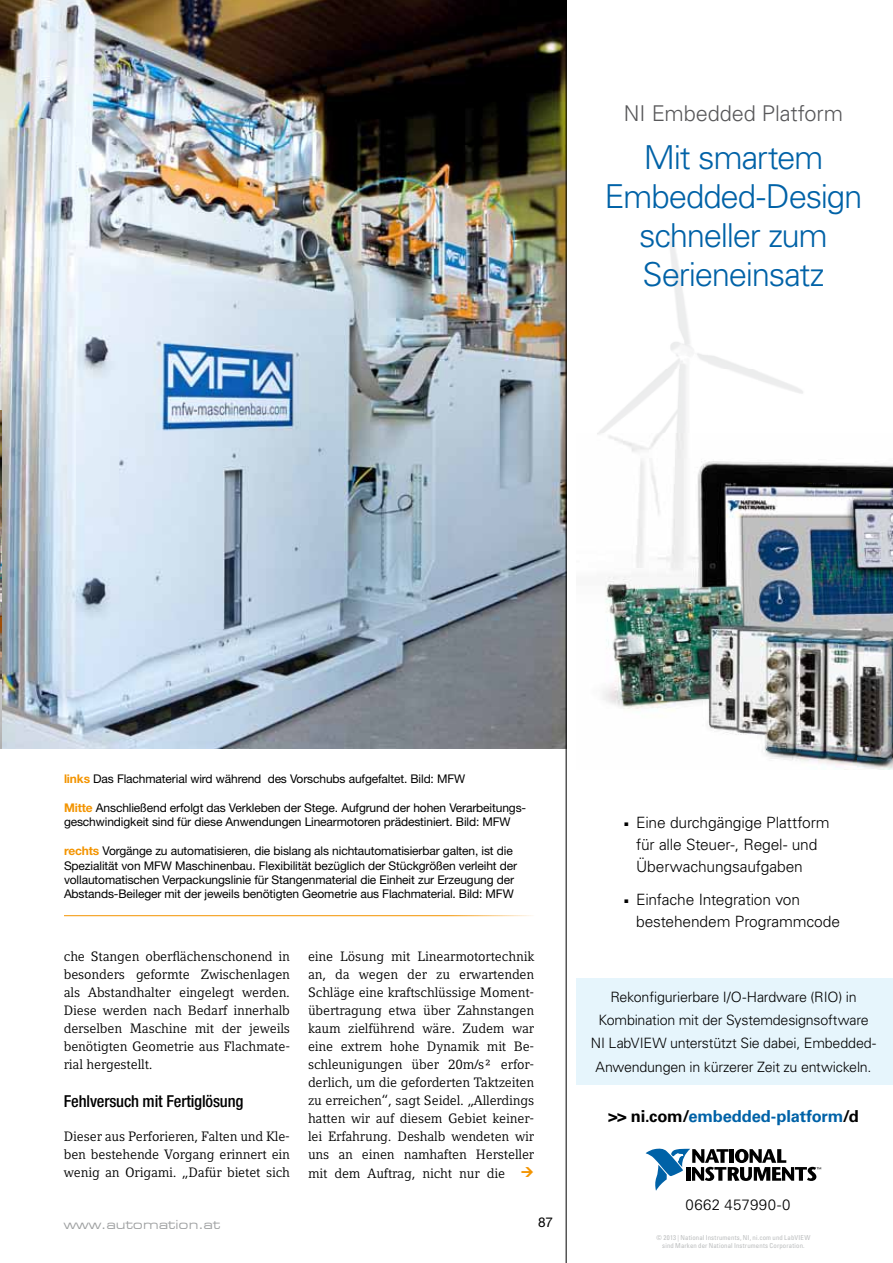
<style>
.page{position:relative;width:893px;height:1263px;background:#fff}
.page>*{position:absolute;margin:0;border:0;box-sizing:border-box;transform-origin:0 0}
.t1{font:300 33px/39px "Univers LT Std";letter-spacing:-.04em;color:#0062a7;text-align:center}
.t2{font:300 21.75px "Univers LT Std";letter-spacing:-.005em;color:#58585a}
.t3{font:700 16.5px "Univers LT Std";letter-spacing:-.01em;color:#0062a7}
.t4{font:500 condensed 16.5px "Helvetica Neue";letter-spacing:-.01em;color:#000}
.t5{font:300 15.6px/22px "Univers LT Std";letter-spacing:-.01em;color:#000}
.t6{font:300 15px "Univers LT Std";letter-spacing:.03em;color:#000}
.t7{font:300 14.25px/23.2px "Univers LT Std";letter-spacing:-.015em;color:#000;text-align:center}
.t8{font:13.5px/18px "Compatil Letter LT Pro";letter-spacing:-.01em;color:#000;text-align:justify}
.t9{font:13.5px "Eurostile Extended Roman DTC";color:#9c9e9f}
.t10{font:13.5px "Helvetica Neue";color:#000}
.t11{font:12px/14.4px "Helvetica Neue";letter-spacing:-.01em;color:#000}
.t12{font:condensed 6.75px/8.2px "Univers LT Std";letter-spacing:.02em;color:#bbbdbe;text-align:center}
.s1{font-weight:700;color:#f39400}
.s2{color:#000}
</style>
<div class="page">
<img style="left:0;top:0;width:566px;height:748px">
<img style="left:0;top:410px;width:1px;height:338px">
<hr style="left:566px;top:0;width:1px;height:1263px;background:#000">
<hr style="left:64px;top:915px;width:470px;height:1px;background:#f39400">
<svg style="left:646px;top:1149px;width:175px;height:41px"></svg>
<div style="left:576px;top:978px;width:317px;height:107px;background:#e6f5fc"></div>
<img style="left:603px;top:620px;width:290px;height:150px">
<img style="left:608px;top:462px;width:285px;height:299px">
<h2 class="t2" style="left:624px;top:101px;width:221px">NI Embedded Platform</h2>
<h1 class="t1" style="left:604px;top:138px;width:259px">Mit smartem<br>Embedded-Design schneller zum<br>Serieneinsatz</h1>
<p class="t11" style="left:64px;top:772px;width:403px"><span class="s1">links</span> Das Flachmaterial wird während des Vorschubs aufgefaltet. Bild: MFW</p>
<p class="t11" style="left:64px;top:800px;width:464px"><span class="s1">Mitte</span> Anschließend erfolgt das Verkleben der Stege. Aufgrund der hohen Verarbeitungs&shy;geschwindigkeit sind für diese Anwendungen Linearmotoren prädestiniert. Bild: MFW</p>
<p class="t11" style="left:64px;top:844px;width:455px"><span class="s1">rechts</span> Vorgänge zu automatisieren, die bislang als nichtautomatisierbar galten, ist die Spezialität von MFW Maschinenbau. Flexibilität bezüglich der Stückgrößen verleiht der vollautomatischen Verpackungslinie für Stangenmaterial die Einheit zur Erzeugung der Abstands-Beileger mit der jeweils benötigten Geometrie aus Flachmaterial. Bild: MFW</p>
<p class="t8" style="left:64px;top:947px;width:228px">che Stangen oberflächenschonend in besonders geformte Zwischenlagen als Abstandhalter eingelegt werden.<br>Diese werden nach Bedarf innerhalb derselben Maschine mit der jeweils benötigten Geometrie aus Flachmate&shy;rial hergestellt.</p>
<p class="t4" style="left:64px;top:1091px;width:181px">Fehlversuch mit Fertiglösung</p>
<p class="t8" style="left:64px;top:1128px;width:228px">Dieser aus Perforieren, Falten und Kle&shy;ben bestehende Vorgang erinnert ein wenig an Origami. „Dafür bietet sich</p>
<p class="t8" style="left:308px;top:947px;width:228px">eine Lösung mit Linearmotortechnik an, da wegen der zu erwartenden Schläge eine kraftschlüssige Moment&shy;übertragung etwa über Zahnstangen kaum zielführend wäre. Zudem war eine extrem hohe Dynamik mit Be&shy;schleunigungen über 20m/s² erfor&shy;derlich, um die geforderten Taktzeiten zu erreichen“, sagt Seidel. „Allerdings hatten wir auf diesem Gebiet keiner&shy;lei Erfahrung. Deshalb wendeten wir uns an einen namhaften Hersteller mit dem Auftrag, nicht nur die</p>
<p class="t9" style="left:64px;top:1217px;width:158px">www.automation.at</p>
<p class="t10" style="left:538px;top:1214px;width:17px">87</p>
<p class="t5" style="left:636px;top:811px;width:195px;text-indent:-12px">■ Eine durchgängige Plattform für alle Steuer-, Regel- und<br>Überwachungsaufgaben</p>
<p class="t5" style="left:636px;top:888px;width:205px;text-indent:-12px">■ Einfache Integration von bestehendem Programmcode</p>
<p class="t7" style="left:591px;top:985px;width:287px">Rekonfigurierbare I/O-Hardware (RIO) in Kombination mit der Systemdesignsoftware NI LabVIEW unterstützt Sie dabei, Embedded-Anwendungen in kürzerer Zeit zu entwickeln.</p>
<p class="t3" style="left:608px;top:1106px;width:252px"><span class="s2">&gt;&gt; ni.com/</span>embedded-platform<span class="s2">/d</span></p>
<p class="t6" style="left:685px;top:1196px;width:107px">0662 457990-0</p>
<p class="t12" style="left:657px;top:1233px;width:155px">© 2013 | National Instruments, NI, ni.com und LabVIEW sind Marken der National Instruments Corporation.</p>
</div>
